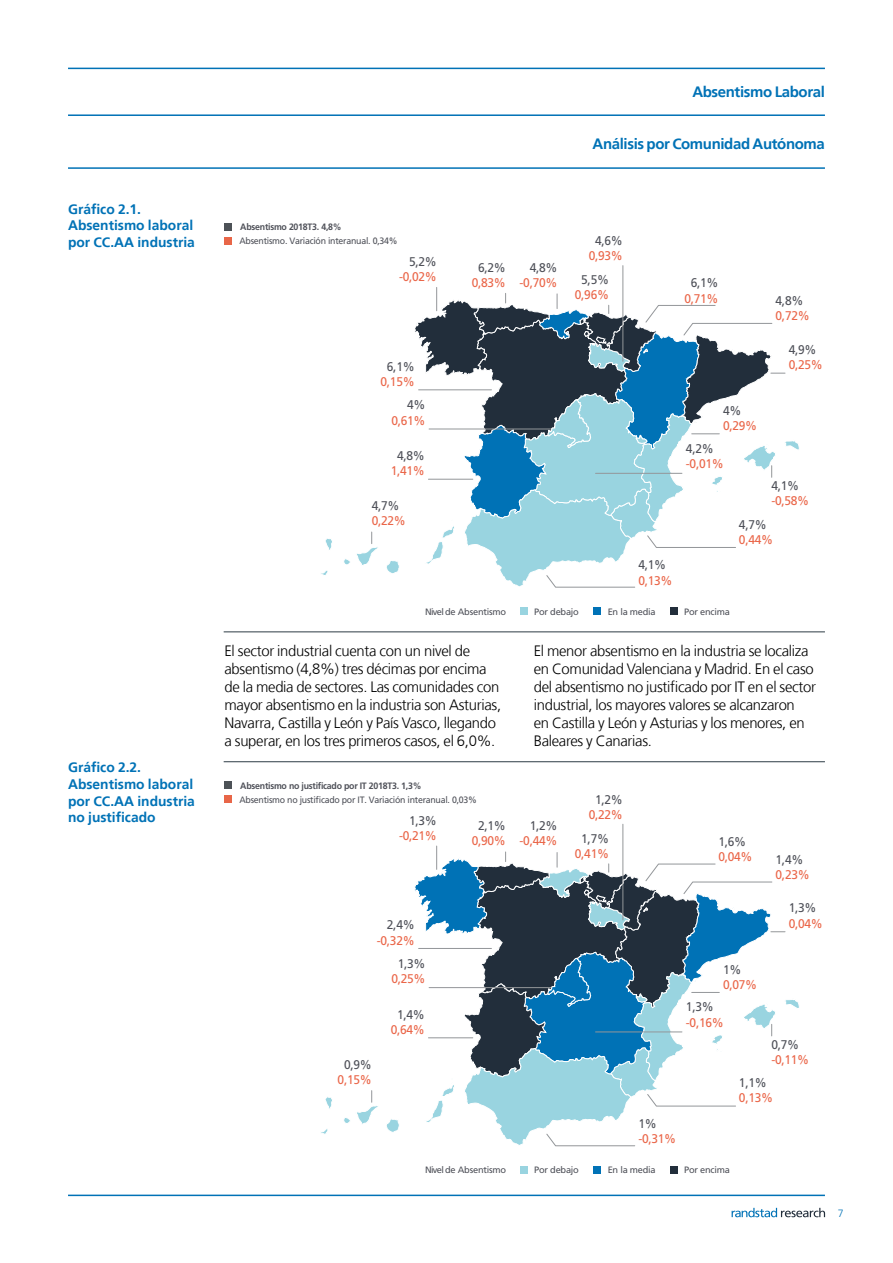
<style>
.page{position:relative;width:893px;height:1263px;background:#fff}
.page>*{position:absolute;margin:0;border:0;box-sizing:border-box;transform-origin:0 0}
.t1{font:300 15px/18px "Frutiger";letter-spacing:-.02em;color:#000}
.t2{font:700 15px "Frutiger";letter-spacing:-.025em;color:#0072b6}
.t3{font:700 13.8px/16.5px "Frutiger";color:#0072b6}
.t4{font:12.6px "Frutiger";letter-spacing:-.025em;color:#ea6649;scale:.95 1}
.t5{font:12.6px "Frutiger";color:#4f5159;scale:.95 1}
.t6{font:300 10.5px "Frutiger";color:#0072b6}
.t7{font:9.3px "Frutiger";letter-spacing:-.025em;color:#4f5159;scale:.95 1}
.t8{font:9.3px "Frutiger";letter-spacing:-.025em;color:#4f5159}
.t9{font:700 9.3px "Frutiger";letter-spacing:-.025em;color:#4f5159;scale:.95 1}
</style>
<div class="page">
<hr style="left:68px;top:1194px;width:757px;height:2px;background:#0072b6">
<hr style="left:68px;top:68px;width:757px;height:1px;background:#0072b6">
<hr style="left:68px;top:114px;width:757px;height:2px;background:#0072b6">
<hr style="left:68px;top:167px;width:757px;height:2px;background:#0072b6">
<svg style="left:732px;top:1208px;width:93px;height:9px"></svg>
<hr style="left:224px;top:761px;width:601px;height:1px;background:#2e3c45">
<hr style="left:224px;top:631px;width:601px;height:1px;background:#2e3c45">
<hr style="left:623px;top:266px;width:1px;height:95px;background:#939699">
<svg style="left:321px;top:287px;width:478px;height:301px"></svg>
<div style="left:225px;top:237px;width:7px;height:7px;background:#e86648"></div>
<div style="left:225px;top:223px;width:7px;height:7px;background:#4d5257"></div>
<div style="left:520px;top:607px;width:7px;height:7px;background:#99d4e0"></div>
<div style="left:594px;top:607px;width:7px;height:7px;background:#0072b6"></div>
<div style="left:670px;top:607px;width:7px;height:7px;background:#222e3b"></div>
<hr style="left:623px;top:824px;width:1px;height:96px;background:#939699">
<svg style="left:321px;top:846px;width:478px;height:301px"></svg>
<div style="left:225px;top:796px;width:7px;height:7px;background:#e86648"></div>
<div style="left:225px;top:782px;width:7px;height:7px;background:#4d5257"></div>
<div style="left:520px;top:1166px;width:7px;height:7px;background:#99d4e0"></div>
<div style="left:594px;top:1166px;width:7px;height:7px;background:#0072b6"></div>
<div style="left:670px;top:1166px;width:7px;height:7px;background:#222e3b"></div>
<p class="t3" style="left:68px;top:202px;width:128px">Gráfico 2.1.<br>Absentismo laboral por CC.AA industria</p>
<p class="t3" style="left:68px;top:760px;width:128px">Gráfico 2.2.<br>Absentismo laboral por CC.AA industria no justificado</p>
<p class="t2" style="left:692px;top:86px;width:134px">Absentismo Laboral</p>
<p class="t2" style="left:593px;top:137px;width:234px">Análisis por Comunidad Autónoma</p>
<p class="t9" style="left:240px;top:222px;width:108px">Absentismo 2018T3. 4,8%</p>
<p class="t7" style="left:239px;top:236px;width:168px">Absentismo. Variación interanual. 0,34%</p>
<p class="t5" style="left:409px;top:254px;width:31px">5,2%</p>
<p class="t4" style="left:399px;top:270px;width:41px">-0,02%</p>
<p class="t5" style="left:387px;top:359px;width:31px">6,1%</p>
<p class="t4" style="left:381px;top:374px;width:37px">0,15%</p>
<p class="t5" style="left:407px;top:398px;width:21px">4%</p>
<p class="t4" style="left:391px;top:413px;width:37px">0,61%</p>
<p class="t5" style="left:397px;top:448px;width:31px">4,8%</p>
<p class="t4" style="left:391px;top:463px;width:37px">1,41%</p>
<p class="t5" style="left:372px;top:498px;width:31px">4,7%</p>
<p class="t4" style="left:372px;top:514px;width:37px">0,22%</p>
<p class="t5" style="left:478px;top:260px;width:31px">6,2%</p>
<p class="t4" style="left:472px;top:275px;width:37px">0,83%</p>
<p class="t5" style="left:530px;top:260px;width:31px">4,8%</p>
<p class="t4" style="left:520px;top:275px;width:41px">-0,70%</p>
<p class="t5" style="left:595px;top:233px;width:31px">4,6%</p>
<p class="t4" style="left:589px;top:249px;width:37px">0,93%</p>
<p class="t5" style="left:581px;top:272px;width:31px">5,5%</p>
<p class="t4" style="left:575px;top:288px;width:37px">0,96%</p>
<p class="t5" style="left:691px;top:276px;width:31px">6,1%</p>
<p class="t4" style="left:684px;top:291px;width:37px">0,71%</p>
<p class="t5" style="left:776px;top:293px;width:31px">4,8%</p>
<p class="t4" style="left:776px;top:309px;width:37px">0,72%</p>
<p class="t5" style="left:789px;top:342px;width:31px">4,9%</p>
<p class="t4" style="left:789px;top:357px;width:37px">0,25%</p>
<p class="t5" style="left:638px;top:558px;width:31px">4,1%</p>
<p class="t4" style="left:638px;top:573px;width:37px">0,13%</p>
<p class="t5" style="left:723px;top:403px;width:21px">4%</p>
<p class="t4" style="left:723px;top:418px;width:37px">0,29%</p>
<p class="t5" style="left:686px;top:441px;width:31px">4,2%</p>
<p class="t4" style="left:686px;top:456px;width:41px">-0,01%</p>
<p class="t5" style="left:771px;top:478px;width:31px">4,1%</p>
<p class="t4" style="left:771px;top:494px;width:41px">-0,58%</p>
<p class="t5" style="left:739px;top:517px;width:31px">4,7%</p>
<p class="t4" style="left:739px;top:532px;width:37px">0,44%</p>
<p class="t8" style="left:425px;top:606px;width:83px">Nivel de Absentismo</p>
<p class="t8" style="left:534px;top:606px;width:46px">Por debajo</p>
<p class="t8" style="left:608px;top:606px;width:50px">En la media</p>
<p class="t8" style="left:684px;top:606px;width:47px">Por encima</p>
<p class="t1" style="left:225px;top:643px;width:278px">El sector industrial cuenta con un nivel de absentismo (4,8%) tres décimas por encima de la media de sectores. Las comunidades con mayor absentismo en la industria son Asturias, Navarra, Castilla y León y País Vasco, llegando a superar, en los tres primeros casos, el 6,0%.</p>
<p class="t1" style="left:534px;top:643px;width:284px">El menor absentismo en la industria se localiza en Comunidad Valenciana y Madrid. En el caso del absentismo no justificado por IT en el sector industrial, los mayores valores se alcanzaron<br>en Castilla y León y Asturias y los menores, en Baleares y Canarias.</p>
<p class="t9" style="left:240px;top:780px;width:192px">Absentismo no justificado por IT 2018T3. 1,3%</p>
<p class="t7" style="left:239px;top:794px;width:252px">Absentismo no justificado por IT. Variación interanual. 0,03%</p>
<p class="t5" style="left:409px;top:813px;width:31px">1,3%</p>
<p class="t4" style="left:399px;top:828px;width:41px">-0,21%</p>
<p class="t5" style="left:478px;top:818px;width:31px">2,1%</p>
<p class="t4" style="left:472px;top:833px;width:37px">0,90%</p>
<p class="t5" style="left:530px;top:818px;width:31px">1,2%</p>
<p class="t4" style="left:520px;top:833px;width:41px">-0,44%</p>
<p class="t5" style="left:387px;top:917px;width:31px">2,4%</p>
<p class="t4" style="left:377px;top:933px;width:41px">-0,32%</p>
<p class="t5" style="left:398px;top:956px;width:31px">1,3%</p>
<p class="t4" style="left:391px;top:971px;width:37px">0,25%</p>
<p class="t5" style="left:397px;top:1007px;width:31px">1,4%</p>
<p class="t4" style="left:391px;top:1022px;width:37px">0,64%</p>
<p class="t5" style="left:344px;top:1057px;width:31px">0,9%</p>
<p class="t4" style="left:338px;top:1072px;width:37px">0,15%</p>
<p class="t5" style="left:595px;top:792px;width:31px">1,2%</p>
<p class="t4" style="left:589px;top:807px;width:37px">0,22%</p>
<p class="t5" style="left:581px;top:831px;width:31px">1,7%</p>
<p class="t4" style="left:575px;top:846px;width:37px">0,41%</p>
<p class="t5" style="left:718px;top:834px;width:31px">1,6%</p>
<p class="t4" style="left:718px;top:849px;width:37px">0,04%</p>
<p class="t5" style="left:776px;top:852px;width:31px">1,4%</p>
<p class="t4" style="left:776px;top:867px;width:37px">0,23%</p>
<p class="t5" style="left:789px;top:901px;width:31px">1,3%</p>
<p class="t4" style="left:789px;top:916px;width:37px">0,04%</p>
<p class="t5" style="left:638px;top:1116px;width:21px">1%</p>
<p class="t4" style="left:638px;top:1131px;width:41px">-0,31%</p>
<p class="t5" style="left:723px;top:962px;width:21px">1%</p>
<p class="t4" style="left:723px;top:977px;width:37px">0,07%</p>
<p class="t5" style="left:686px;top:999px;width:31px">1,3%</p>
<p class="t4" style="left:686px;top:1015px;width:41px">-0,16%</p>
<p class="t5" style="left:771px;top:1037px;width:31px">0,7%</p>
<p class="t4" style="left:771px;top:1052px;width:41px">-0,11%</p>
<p class="t5" style="left:739px;top:1075px;width:31px">1,1%</p>
<p class="t4" style="left:739px;top:1091px;width:37px">0,13%</p>
<p class="t8" style="left:425px;top:1165px;width:83px">Nivel de Absentismo</p>
<p class="t8" style="left:534px;top:1165px;width:46px">Por debajo</p>
<p class="t8" style="left:608px;top:1165px;width:50px">En la media</p>
<p class="t8" style="left:684px;top:1165px;width:47px">Por encima</p>
<p class="t6" style="left:838px;top:1209px;width:7px">7</p>
</div>
